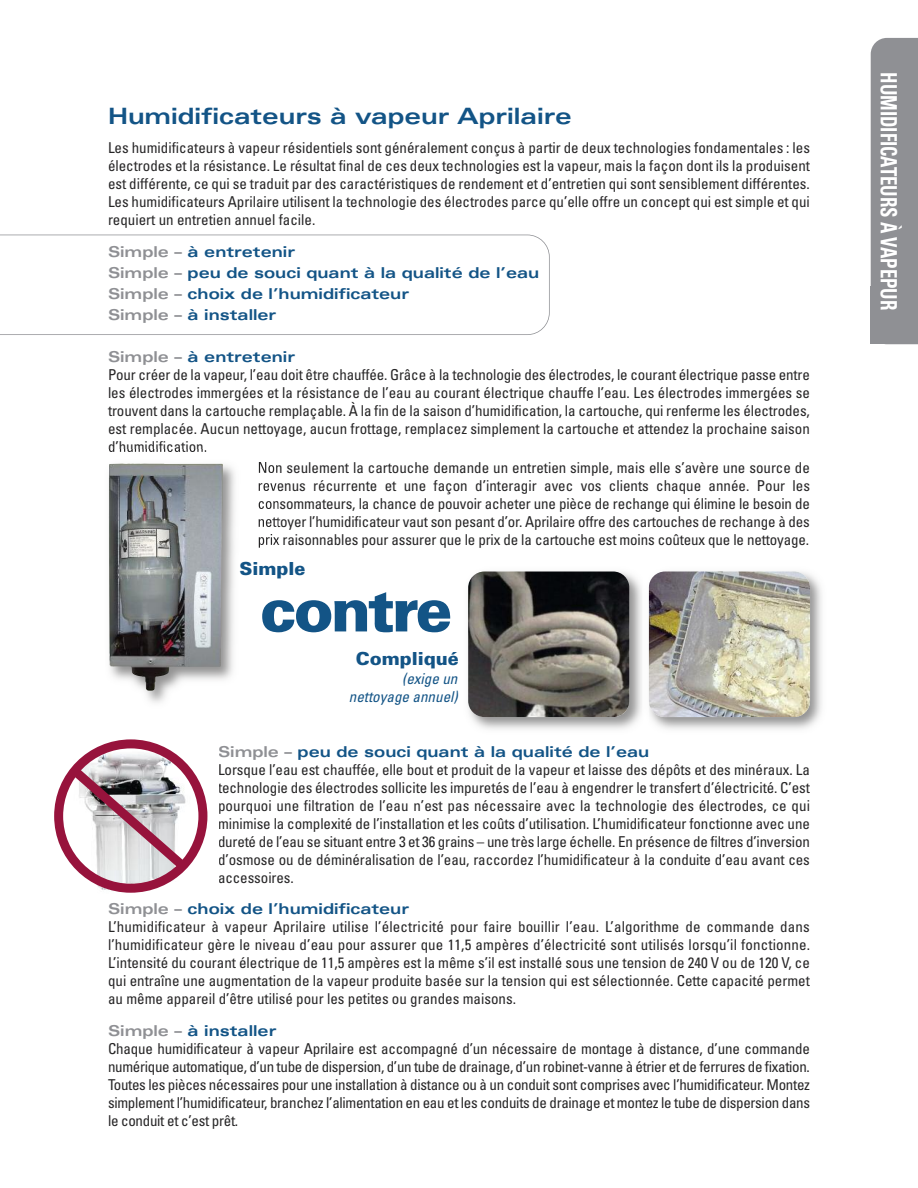
<style>
.page{position:relative;width:918px;height:1188px;background:#fff}
.page>*{position:absolute;margin:0;border:0;box-sizing:border-box;transform-origin:0 0}
.t1{font:900 60.45px "Univers";letter-spacing:-.05em;color:#135486}
.t2{font:700 expanded 22.5px "Univers";color:#135486}
.t3{font:700 condensed 22.5px "Univers";color:#fff;scale:.83 1}
.t4{font:900 18px "Univers";color:#135486}
.t5{font:condensed 15px/18px "Univers";letter-spacing:-.005em;color:#272627}
.t6{font:700 expanded 15px/21px "Univers";color:#135486}
.t7{font:italic condensed 15px/18px "Univers";letter-spacing:.005em;color:#135486;text-align:right}
.s1{color:#8f9094}
.s2{font-weight:700;font-stretch:expanded;color:#8f9094}
.s3{font-weight:700;font-stretch:expanded;color:#135486}
</style>
<div class="page">
<div style="left:871px;top:38px;width:47px;height:249px;background:#8f9094"></div>
<div style="left:871px;top:287px;width:47px;height:57px;background:#8f9094"></div>
<svg style="left:0;top:235px;width:550px;height:100px"></svg>
<img style="left:108px;top:450px;width:151px;height:253px">
<img style="left:109px;top:450px;width:97px;height:2px">
<img style="left:259px;top:462px;width:18px;height:11px">
<img style="left:259px;top:483px;width:18px;height:8px">
<img style="left:259px;top:501px;width:18px;height:8px">
<img style="left:259px;top:517px;width:18px;height:10px">
<img style="left:259px;top:534px;width:18px;height:14px">
<img style="left:109px;top:463px;width:114px;height:228px">
<img style="left:468px;top:571px;width:354px;height:159px">
<img style="left:649px;top:572px;width:161px;height:145px;border-radius:16px">
<img style="left:649px;top:586px;width:1px;height:116px">
<img style="left:468px;top:572px;width:161px;height:145px;border-radius:16px">
<svg style="left:54px;top:739px;width:153px;height:154px"></svg>
<h2 class="t2" style="left:108px;top:108px;width:465px">Humidificateurs à vapeur Aprilaire</h2>
<p class="t5" style="left:108px;top:140px;width:704px;text-align:justify">Les humidificateurs à vapeur résidentiels sont généralement conçus à partir de deux technologies fondamentales : les électrodes et la résistance. Le résultat final de ces deux technologies est la vapeur, mais la façon dont ils la produisent est différente, ce qui se traduit par des caractéristiques de rendement et d’entretien qui sont sensiblement différentes.<br>Les humidificateurs Aprilaire utilisent la technologie des électrodes parce qu’elle offre un concept qui est simple et qui requiert un entretien annuel facile.</p>
<p class="t6" style="left:108px;top:242px;width:433px"><span class="s1">Simple –</span> à entretenir<br><span class="s1">Simple –</span> peu de souci quant à la qualité de l’eau<br><span class="s1">Simple –</span> choix de l’humidificateur<br><span class="s1">Simple –</span> à installer</p>
<p class="t5" style="left:108px;top:349px;width:703px"><span class="s2">Simple –</span> <span class="s3">à entretenir<br></span>Pour créer de la vapeur, l’eau doit être chauffée. Grâce à la technologie des électrodes, le courant électrique passe entre les électrodes immergées et la résistance de l’eau au courant électrique chauffe l’eau. Les électrodes immergées se trouvent dans la cartouche remplaçable. À la fin de la saison d’humidification, la cartouche, qui renferme les électrodes, est remplacée. Aucun nettoyage, aucun frottage, remplacez simplement la cartouche et attendez la prochaine saison d’humidification.</p>
<p class="t5" style="left:258px;top:460px;width:554px;text-align:justify">Non seulement la cartouche demande un entretien simple, mais elle s’avère une source de revenus récurrente et une façon d’interagir avec vos clients chaque année. Pour les consommateurs, la chance de pouvoir acheter une pièce de rechange qui élimine le besoin de nettoyer l’humidificateur vaut son pesant d’or. Aprilaire offre des cartouches de rechange à des prix raisonnables pour assurer que le prix de la cartouche est moins coûteux que le nettoyage.</p>
<p class="t4" style="left:240px;top:562px;width:67px">Simple</p>
<h1 class="t1" style="left:260px;top:588px;width:194px">contre</h1>
<p class="t4" style="left:356px;top:652px;width:104px">Compliqué</p>
<p class="t7" style="left:349px;top:671px;width:110px">(exige un nettoyage annuel)</p>
<p class="t5" style="left:218px;top:744px;width:594px"><span class="s2">Simple –</span> <span class="s3">peu de souci quant à la qualité de l’eau<br></span>Lorsque l’eau est chauffée, elle bout et produit de la vapeur et laisse des dépôts et des minéraux. La technologie des électrodes sollicite les impuretés de l’eau à engendrer le transfert d’électricité. C’est pourquoi une filtration de l’eau n’est pas nécessaire avec la technologie des électrodes, ce qui minimise la complexité de l’installation et les coûts d’utilisation. L’humidificateur fonctionne avec une dureté de l’eau se situant entre 3 et 36 grains – une très large échelle. En présence de filtres d’inversion d’osmose ou de déminéralisation de l’eau, raccordez l’humidificateur à la conduite d’eau avant ces accessoires.</p>
<p class="t5" style="left:108px;top:901px;width:703px"><span class="s2">Simple –</span> <span class="s3">choix de l’humidificateur<br></span>L’humidificateur à vapeur Aprilaire utilise l’électricité pour faire bouillir l’eau. L’algorithme de commande dans l’humidificateur gère le niveau d’eau pour assurer que 11,5 ampères d’électricité sont utilisés lorsqu’il fonctionne.<br>L’intensité du courant électrique de 11,5 ampères est la même s’il est installé sous une tension de 240 V ou de 120 V, ce qui entraîne une augmentation de la vapeur produite basée sur la tension qui est sélectionnée. Cette capacité permet au même appareil d’être utilisé pour les petites ou grandes maisons.</p>
<p class="t5" style="left:108px;top:1023px;width:704px"><span class="s2">Simple –</span> <span class="s3">à installer<br></span>Chaque humidificateur à vapeur Aprilaire est accompagné d’un nécessaire de montage à distance, d’une commande numérique automatique, d’un tube de dispersion, d’un tube de drainage, d’un robinet-vanne à étrier et de ferrures de fixation.<br>Toutes les pièces nécessaires pour une installation à distance ou à un conduit sont comprises avec l’humidificateur. Montez simplement l’humidificateur, branchez l’alimentation en eau et les conduits de drainage et montez le tube de dispersion dans le conduit et c’est prêt.</p>
<h2 class="t3" style="left:897px;top:72px;width:288px;rotate:90deg">HUMIDIFICATEURS À VAPEPUR</h2>
</div>
